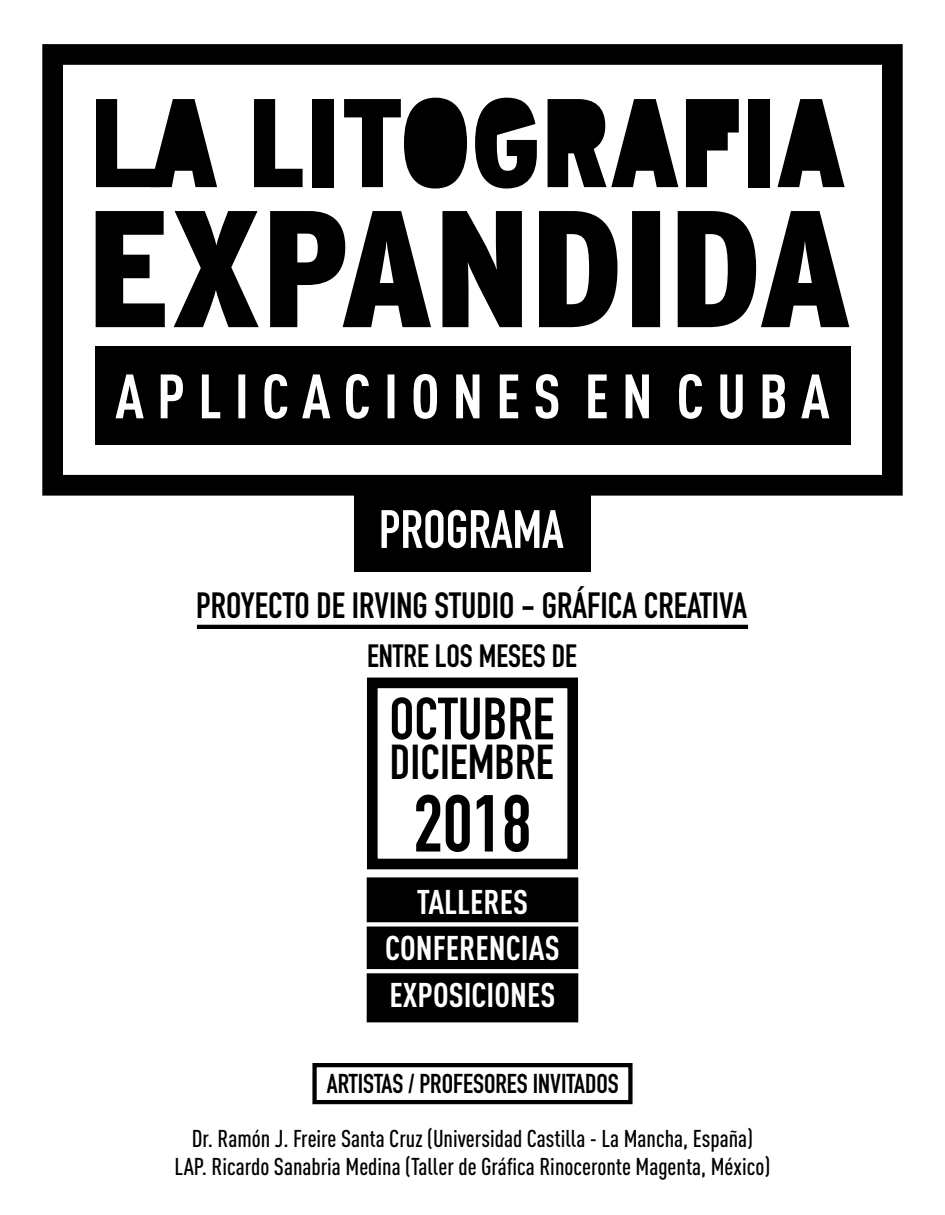
<style>
.page{position:relative;width:945px;height:1215px;background:#fff}
.page>*{position:absolute;margin:0;border:0;box-sizing:border-box;transform-origin:0 0}
.t1{font:700 79.35px "DIN Condensed";color:#000}
.t2{font:700 58.65px "DIN Condensed";color:#000}
.t3{font:700 53.1px "DIN Condensed";color:#fff}
.t4{font:700 48.3px "DIN Condensed";color:#000}
.t5{font:700 36px "DIN Condensed";color:#000}
.t6{font:700 33.9px/46.3px "DIN Cond";color:#fff;text-align:center}
.t7{font:700 31.8px "DIN Condensed";color:#000}
.t8{font:700 26.85px "DIN Condensed";color:#000}
.t9{font:500 24px/27.6px "DIN Cond";color:#000;text-align:center}
</style>
<div class="page">
<div style="left:354px;top:484px;width:237px;height:87px;background:#000"></div>
<svg style="left:42px;top:44px;width:861px;height:452px;fill:#000"></svg>
<div style="left:366px;top:877px;width:213px;height:146px;background:#000"></div>
<div style="left:355px;top:922px;width:235px;height:5px;background:#fff"></div>
<svg style="left:366px;top:969px;width:213px;height:4px"></svg>
<div style="left:312px;top:1063px;width:321px;height:41px;border:4px solid #000"></div>
<div style="left:367px;top:678px;width:211px;height:191px;border:11px solid #000"></div>
<hr style="left:197px;top:625px;width:551px;height:4px;background:#000">
<h3 class="t3" style="left:379px;top:510px;width:186px">PROGRAMA</h3>
<h3 class="t5" style="left:196px;top:592px;width:552px">PROYECTO DE IRVING STUDIO - GRÁFICA CREATIVA</h3>
<h3 class="t7" style="left:367px;top:645px;width:211px">ENTRE LOS MESES DE</h3>
<h2 class="t2" style="left:389px;top:698px;width:166px">OCTUBRE</h2>
<h3 class="t4" style="left:390px;top:745px;width:165px">DICIEMBRE</h3>
<h1 class="t1" style="left:414px;top:795px;width:119px">2018</h1>
<h3 class="t6" style="left:385px;top:882px;width:176px">TALLERES<br>CONFERENCIAS<br>EXPOSICIONES</h3>
<p class="t8" style="left:327px;top:1074px;width:293px">ARTISTAS / PROFESORES INVITADOS</p>
<p class="t9" style="left:174px;top:1126px;width:597px">Dr. Ramón J. Freire Santa Cruz (Universidad Castilla - La Mancha, España)<br>LAP. Ricardo Sanabria Medina (Taller de Gráfica Rinoceronte Magenta, México)</p>
</div>
